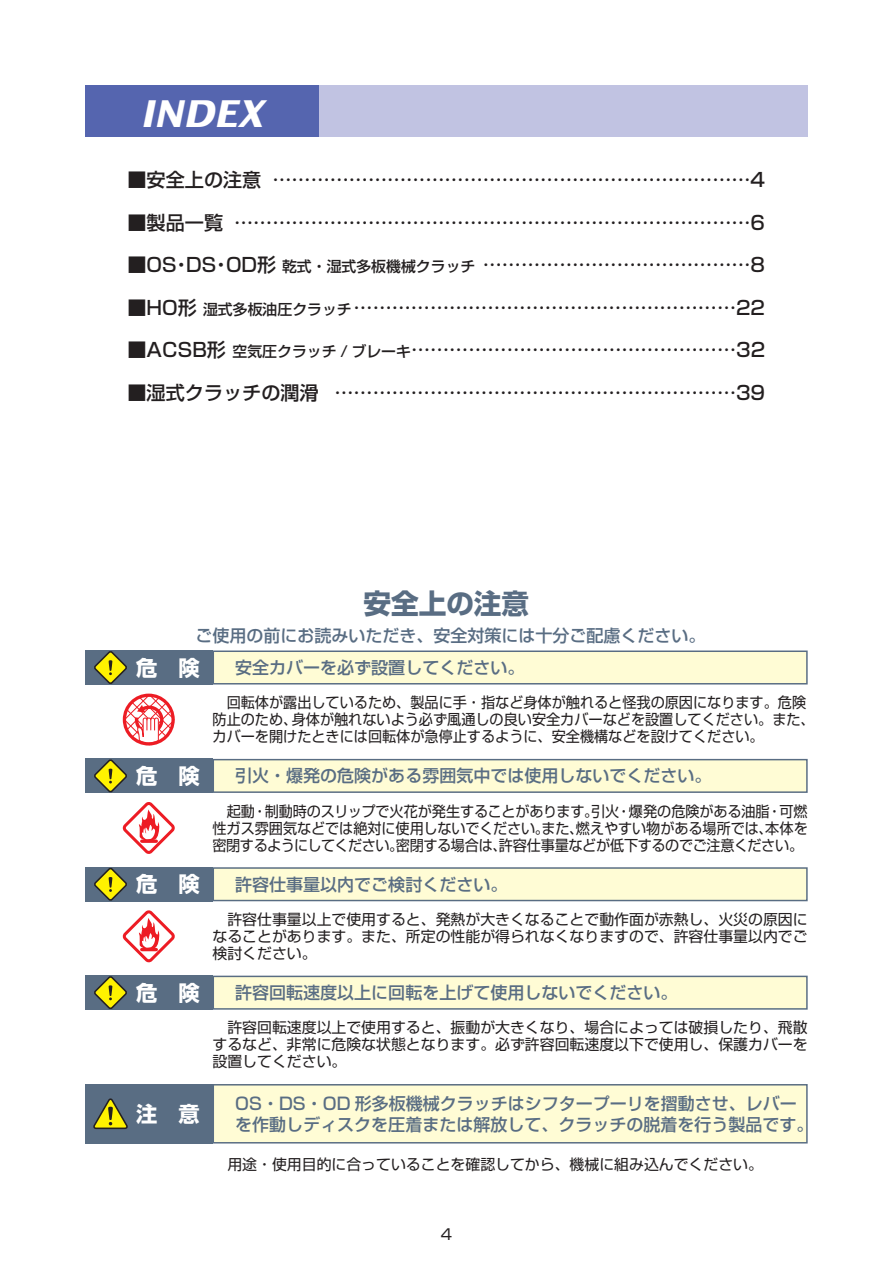
<style>
.page{position:relative;width:893px;height:1263px;background:#fff}
.page>*{position:absolute;margin:0;border:0;box-sizing:border-box;transform-origin:0 0}
.t1{font:italic 700 37.2px "Lucida Sans";color:#fff}
.t2{font:27.6px "Shin Go Pro Bold 90 msp RKSJ H";color:#596d83}
.t3{font:21.3px "Shin Go Pro Bold 90 msp RKSJ H";color:#fff}
.t4{font:19.2px "Shin Go Pro Medium 90 msp RKSJ H";color:#231f20}
.t5{font:16.95px/21.3px "Shin Go Pro Medium 90 msp RKSJ H";color:#596d83}
.t6{font:14.85px/17px "Shin Go Pro Regular 90 msp RKSJ H";color:#231f20;scale:.95 1}
.t7{font:14.85px/17px "Shin Go Pro Regular 90 msp RKSJ H";color:#231f20;text-align:justify}
.s1{font-size:14.85px}
</style>
<div class="page">
<div style="left:85px;top:85px;width:723px;height:51px;background:#5565af"></div>
<div style="left:319px;top:85px;width:489px;height:51px;background:#c1c3e2"></div>
<div style="left:85px;top:651px;width:128px;height:34px;background:#596d83"></div>
<svg style="left:92px;top:650px;width:36px;height:34px"></svg>
<div style="left:213px;top:651px;width:594px;height:33px;background:#fffcd5"></div>
<div style="left:213px;top:651px;width:595px;height:34px;border:1px solid #596d83"></div>
<svg style="left:123px;top:694px;width:52px;height:48px"></svg>
<div style="left:123px;top:694px;width:52px;height:52px;border:3px solid #ed1c24;border-radius:50%"></div>
<div style="left:85px;top:759px;width:128px;height:34px;background:#596d83"></div>
<svg style="left:92px;top:758px;width:36px;height:35px"></svg>
<div style="left:213px;top:760px;width:594px;height:32px;background:#fffcd5"></div>
<div style="left:213px;top:759px;width:595px;height:34px;border:1px solid #596d83"></div>
<svg style="left:123px;top:802px;width:52px;height:52px"></svg>
<hr style="left:142px;top:840px;width:14px;height:3px;background:#ed1c24">
<div style="left:85px;top:867px;width:128px;height:34px;background:#596d83"></div>
<svg style="left:92px;top:867px;width:36px;height:35px"></svg>
<div style="left:213px;top:868px;width:594px;height:33px;background:#fffcd5"></div>
<div style="left:213px;top:867px;width:595px;height:34px;border:1px solid #596d83"></div>
<svg style="left:123px;top:910px;width:52px;height:52px"></svg>
<hr style="left:142px;top:948px;width:14px;height:3px;background:#ed1c24">
<div style="left:85px;top:976px;width:128px;height:34px;background:#596d83"></div>
<svg style="left:92px;top:975px;width:36px;height:34px"></svg>
<div style="left:213px;top:976px;width:594px;height:33px;background:#fffcd5"></div>
<div style="left:213px;top:976px;width:595px;height:34px;border:1px solid #596d83"></div>
<div style="left:85px;top:1084px;width:128px;height:60px;background:#596d83"></div>
<svg style="left:93px;top:1098px;width:35px;height:31px"></svg>
<div style="left:213px;top:1085px;width:594px;height:58px;background:#fffcd5"></div>
<div style="left:213px;top:1084px;width:595px;height:60px;border:1px solid #596d83"></div>
<h1 class="t1" style="left:140px;top:97px;width:125px">INDEX</h1>
<p class="t4" style="left:128px;top:173px;width:639px">■安全上の注意 …………………………………………………………………4</p>
<p class="t4" style="left:128px;top:215px;width:639px">■製品一覧 ………………………………………………………………………6</p>
<p class="t4" style="left:128px;top:258px;width:639px">■OS・DS・OD形<span class="s1">乾式・湿式多板機械クラッチ</span> ……………………………………8</p>
<p class="t4" style="left:128px;top:300px;width:639px">■HO形<span class="s1">湿式多板油圧クラッチ</span> ……………………………………………………22</p>
<p class="t4" style="left:128px;top:343px;width:639px">■ACSB形<span class="s1">空気圧クラッチ / ブレーキ</span> ……………………………………………32</p>
<p class="t4" style="left:128px;top:385px;width:639px">■湿式クラッチの潤滑 ………………………………………………………39</p>
<h2 class="t2" style="left:363px;top:594px;width:167px">安全上の注意</h2>
<p class="t5" style="left:195px;top:627px;width:512px">ご使用の前にお読みいただき、安全対策には十分ご配慮ください。</p>
<h3 class="t3" style="left:136px;top:660px;width:65px">危　険</h3>
<p class="t5" style="left:235px;top:659px;width:291px">安全カバーを必ず設置してください。</p>
<p class="t6" style="left:213px;top:696px;width:635px">　回転体が露出しているため、製品に手・指など身体が触れると怪我の原因になります。危険防止のため、身体が触れないよう必ず風通しの良い安全カバーなどを設置してください。また、カバーを開けたときには回転体が急停止するように、安全機構などを設けてください。</p>
<h3 class="t3" style="left:136px;top:768px;width:65px">危　険</h3>
<p class="t5" style="left:235px;top:768px;width:478px">引火・爆発の危険がある雰囲気中では使用しないでください。</p>
<p class="t6" style="left:212px;top:805px;width:628px;text-align:justify">　起動・制動時のスリップで火花が発生することがあります。引火・爆発の危険がある油脂・可燃性ガス雰囲気などでは絶対に使用しないでください。また、燃えやすい物がある場所では、本体を密閉するようにしてください。密閉する場合は、許容仕事量などが低下するのでご注意ください。</p>
<h3 class="t3" style="left:136px;top:876px;width:65px">危　険</h3>
<p class="t5" style="left:235px;top:876px;width:274px">許容仕事量以内でご検討ください。</p>
<p class="t7" style="left:213px;top:913px;width:597px">　許容仕事量以上で使用すると、発熱が大きくなることで動作面が赤熱し、火災の原因になることがあります。また、所定の性能が得られなくなりますので、許容仕事量以内でご検討ください。</p>
<h3 class="t3" style="left:136px;top:985px;width:65px">危　険</h3>
<p class="t5" style="left:235px;top:984px;width:444px">許容回転速度以上に回転を上げて使用しないでください。</p>
<p class="t7" style="left:213px;top:1021px;width:597px">　許容回転速度以上で使用すると、振動が大きくなり、場合によっては破損したり、飛散するなど、非常に危険な状態となります。必ず許容回転速度以下で使用し、保護カバーを設置してください。</p>
<h3 class="t3" style="left:136px;top:1106px;width:65px">注　意</h3>
<p class="t5" style="left:235px;top:1095px;width:580px">OS・DS・OD 形多板機械クラッチはシフタープーリを摺動させ、レバーを作動しディスクを圧着または解放して、クラッチの脱着を行う製品です。</p>
<p class="t7" style="left:213px;top:1158px;width:552px">　用途・使用目的に合っていることを確認してから、機械に組み込んでください。</p>
<p class="t7" style="left:441px;top:1227px;width:13px">4</p>
</div>
